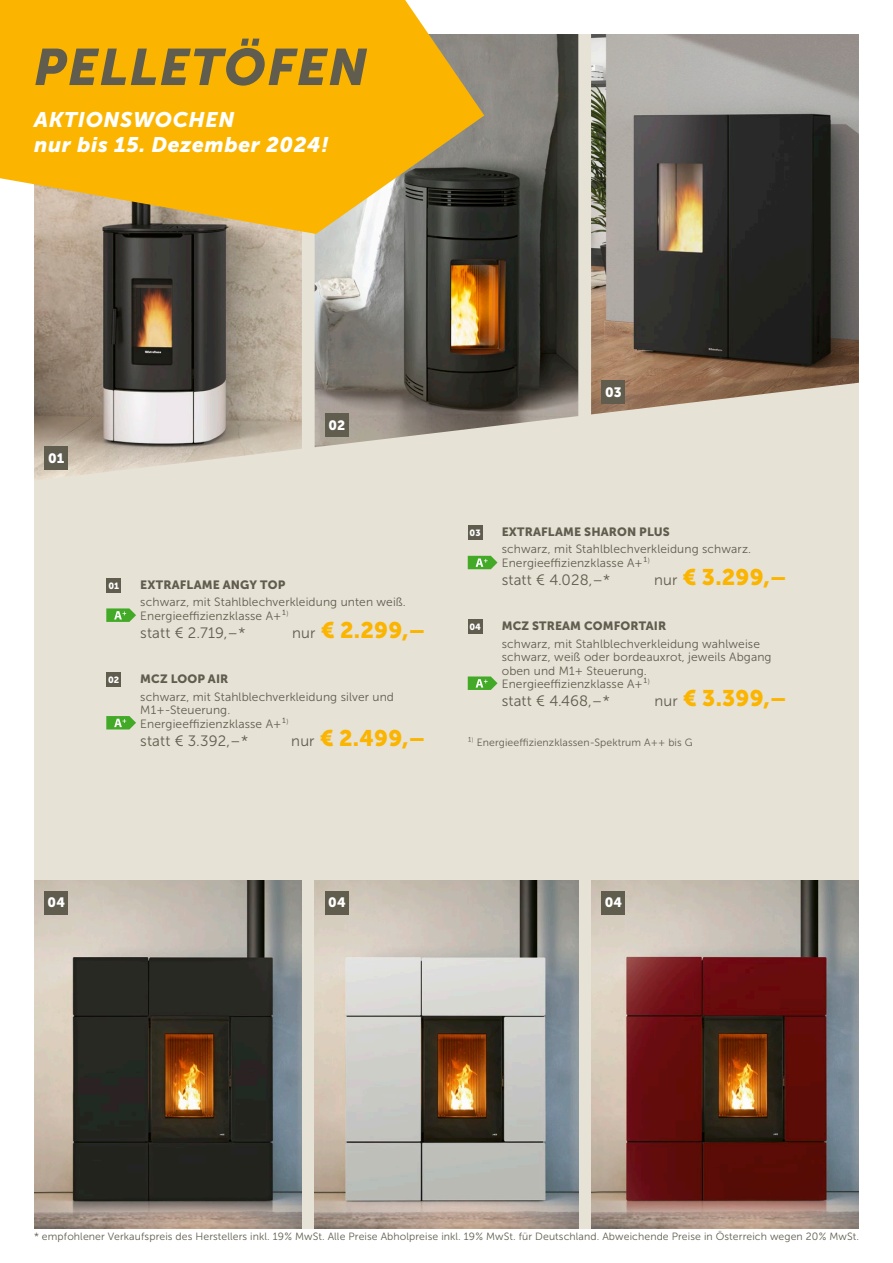
<style>
.page{position:relative;width:893px;height:1263px;background:#fff}
.page>*{position:absolute;margin:0;border:0;box-sizing:border-box;transform-origin:0 0}
.t1{font:italic 51px "Museo Sans 900";letter-spacing:.03em;color:#605d4e}
.t2{font:22.5px "Museo Sans 900";letter-spacing:.01em;color:#fbb500}
.t3{font:italic 21px/25.2px "Museo Sans 900";letter-spacing:.03em;color:#fff}
.t4{font:15px "Museo Sans 300";letter-spacing:.01em;color:#605d4e}
.t5{font:13.5px "Museo Sans 900";letter-spacing:.005em;color:#fff}
.t6{font:12px/13.5px "Museo Sans 300";letter-spacing:.01em;color:#605d4e}
.t7{font:12px "Museo Sans 900";letter-spacing:.01em;color:#605d4e}
.t8{font:10.5px "Museo Sans 300";letter-spacing:.01em;color:#605d4e}
.t9{font:9px "Museo Sans 900";letter-spacing:.005em;color:#fff}
.s1{font-family:"Museo Sans 300";font-size:15px;color:#605d4e}
</style>
<div class="page">
<div style="left:34px;top:34px;width:825px;height:1195px;background:#e6e2d6"></div>
<img style="left:591px;top:34px;width:268px;height:380px">
<img style="left:315px;top:34px;width:263px;height:413px">
<img style="left:34px;top:234px;width:268px;height:246px">
<img style="left:315px;top:880px;width:263px;height:349px">
<img style="left:34px;top:880px;width:268px;height:349px">
<img style="left:591px;top:880px;width:268px;height:349px">
<svg style="left:0;top:0;width:484px;height:234px;background:#e8af1d"></svg>
<div style="left:468px;top:525px;width:15px;height:15px;background:#605d4e"></div>
<div style="left:468px;top:619px;width:15px;height:15px;background:#605d4e"></div>
<div style="left:106px;top:578px;width:15px;height:15px;background:#605d4e"></div>
<div style="left:106px;top:672px;width:15px;height:15px;background:#605d4e"></div>
<svg style="left:106px;top:608px;width:30px;height:14px"></svg>
<svg style="left:106px;top:716px;width:30px;height:13px"></svg>
<svg style="left:468px;top:556px;width:29px;height:13px"></svg>
<svg style="left:468px;top:676px;width:29px;height:14px"></svg>
<div style="left:45px;top:447px;width:23px;height:23px;background:#605d4e"></div>
<div style="left:325px;top:413px;width:24px;height:24px;background:#605d4e"></div>
<div style="left:602px;top:380px;width:23px;height:24px;background:#605d4e"></div>
<div style="left:45px;top:891px;width:23px;height:23px;background:#605d4e"></div>
<div style="left:602px;top:891px;width:23px;height:23px;background:#605d4e"></div>
<div style="left:325px;top:891px;width:24px;height:23px;background:#605d4e"></div>
<h1 class="t1" style="left:34px;top:38px;width:335px">PELLETÖFEN</h1>
<h3 class="t3" style="left:34px;top:107px;width:296px">AKTIONSWOCHEN<br>nur bis 15. Dezember 2024!</h3>
<p class="t5" style="left:48px;top:451px;width:18px">01</p>
<p class="t5" style="left:329px;top:417px;width:18px">02</p>
<p class="t9" style="left:108px;top:580px;width:12px">01</p>
<p class="t7" style="left:140px;top:578px;width:146px">EXTRAFLAME ANGY TOP</p>
<p class="t6" style="left:140px;top:595px;width:267px">schwarz, mit Stahlblechverkleidung unten weiß.<br>Energieeffizienzklasse A+ ¹<sup>)</sup></p>
<p class="t4" style="left:140px;top:625px;width:107px">statt € 2.719,–*</p>
<h2 class="t2" style="left:292px;top:617px;width:134px"><span class="s1">nur</span> € 2.299,–</h2>
<p class="t9" style="left:108px;top:675px;width:13px">02</p>
<p class="t7" style="left:140px;top:672px;width:90px">MCZ LOOP AIR</p>
<p class="t6" style="left:140px;top:690px;width:255px">schwarz, mit Stahlblechverkleidung silver und<br>M1+-Steuerung.<br>Energieeffizienzklasse A+ ¹<sup>)</sup></p>
<p class="t4" style="left:140px;top:733px;width:109px">statt € 3.392,–*</p>
<h2 class="t2" style="left:291px;top:725px;width:135px"><span class="s1">nur</span> € 2.499,–</h2>
<p class="t5" style="left:605px;top:384px;width:18px">03</p>
<p class="t9" style="left:470px;top:528px;width:13px">03</p>
<p class="t7" style="left:502px;top:525px;width:170px">EXTRAFLAME SHARON PLUS</p>
<p class="t6" style="left:502px;top:543px;width:251px">schwarz, mit Stahlblechverkleidung schwarz.<br>Energieeffizienzklasse A+ ¹<sup>)</sup></p>
<p class="t4" style="left:502px;top:572px;width:110px">statt € 4.028,–*</p>
<h2 class="t2" style="left:654px;top:564px;width:134px"><span class="s1">nur</span> € 3.299,–</h2>
<p class="t9" style="left:469px;top:622px;width:13px">04</p>
<p class="t7" style="left:502px;top:619px;width:166px">MCZ STREAM COMFORTAIR</p>
<p class="t6" style="left:502px;top:637px;width:271px">schwarz, mit Stahlblechverkleidung wahlweise schwarz, weiß oder bordeauxrot, jeweils Abgang oben und M1+ Steuerung.<br>Energieeffizienzklasse A+ ¹<sup>)</sup></p>
<p class="t4" style="left:502px;top:693px;width:110px">statt € 4.468,–*</p>
<h2 class="t2" style="left:654px;top:686px;width:134px"><span class="s1">nur</span> € 3.399,–</h2>
<p class="t8" style="left:468px;top:737px;width:227px">¹<sup>)</sup> Energieeffizienzklassen-Spektrum A++ bis G</p>
<p class="t5" style="left:48px;top:895px;width:19px">04</p>
<p class="t5" style="left:328px;top:895px;width:19px">04</p>
<p class="t5" style="left:605px;top:895px;width:19px">04</p>
<p class="t8" style="left:34px;top:1230px;width:826px">* empfohlener Verkaufspreis des Herstellers inkl. 19 % MwSt. Alle Preise Abholpreise inkl. 19 % MwSt. für Deutschland. Abweichende Preise in Österreich wegen 20 % MwSt.</p>
</div>
